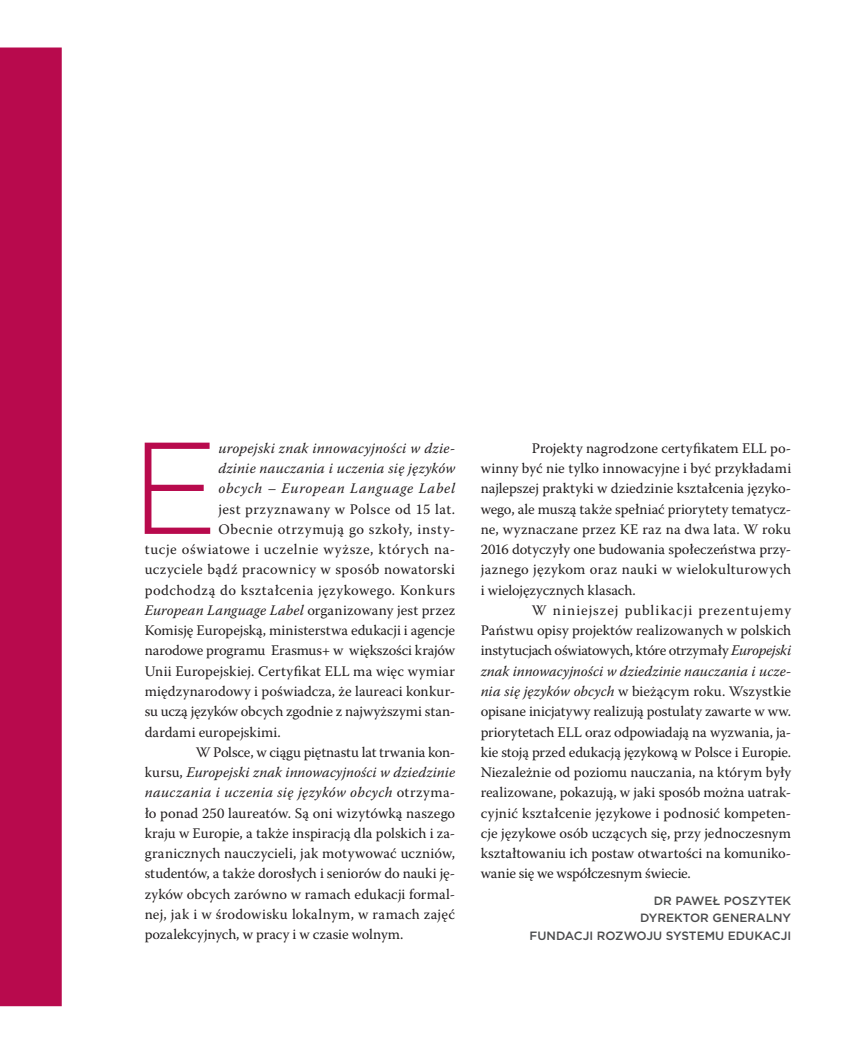
<style>
.page{position:relative;width:860px;height:1057px;background:#fff}
.page>*{position:absolute;margin:0;border:0;box-sizing:border-box;transform-origin:0 0}
.t1{font:300 130.2px "Gotham";color:#b80a4d}
.t2{font:14.55px/20.2px "Warnock Pro";letter-spacing:.01em;color:#231f20;text-align:justify}
.t3{font:italic 14.55px/20.2px "Warnock Pro";letter-spacing:.015em;color:#231f20;text-align:justify}
.t4{font:14.55px "Warnock Pro";letter-spacing:-.01em;color:#231f20}
.t5{font:14.55px "Warnock Pro";letter-spacing:.04em;color:#231f20}
.t6{font:14.55px "Warnock Pro";letter-spacing:.035em;color:#231f20}
.t7{font:500 12px/17.7px "Gotham";color:#4b4c4d;text-align:right}
.s1{font-style:normal}
.s2{font-style:italic}
</style>
<div class="page">
<div style="left:0;top:47px;width:62px;height:958px;background:#b80a4d"></div>
<h1 class="t1" style="left:131px;top:405px;width:89px">E</h1>
<p class="t3" style="left:218px;top:437px;width:238px">uropejski znak innowacyjności w dzie&shy;dzinie nauczania i uczenia się języków obcych – European Language Label</p>
<p class="t6" style="left:218px;top:500px;width:238px">jest przyznawany w Polsce od 15 lat.</p>
<p class="t5" style="left:218px;top:520px;width:238px">Obecnie otrzymują go szkoły, insty-</p>
<p class="t5" style="left:145px;top:540px;width:312px">tucje oświatowe i uczelnie wyższe, których na-</p>
<p class="t2" style="left:145px;top:559px;width:312px">uczyciele bądź pracownicy w sposób nowatorski</p>
<p class="t6" style="left:145px;top:581px;width:312px">podchodzą do kształcenia językowego. Konkurs</p>
<p class="t3" style="left:145px;top:599px;width:312px">European Language Label <span class="s1">organizowany jest przez</span></p>
<p class="t2" style="left:145px;top:620px;width:312px">Komisję Europejską, ministerstwa edukacji i agencje</p>
<p class="t4" style="left:145px;top:641px;width:312px">narodowe programu Erasmus+ w większości krajów</p>
<p class="t2" style="left:145px;top:660px;width:312px">Unii Europejskiej. Certyfikat ELL ma więc wymiar</p>
<p class="t2" style="left:145px;top:680px;width:312px">międzynarodowy i poświadcza, że laureaci konkur-</p>
<p class="t4" style="left:145px;top:702px;width:312px">su uczą języków obcych zgodnie z najwyższymi stan-</p>
<p class="t2" style="left:145px;top:721px;width:137px">dardami europejskimi.</p>
<p class="t4" style="left:196px;top:743px;width:261px">W Polsce, w ciągu piętnastu lat trwania kon-</p>
<p class="t3" style="left:145px;top:761px;width:312px"><span class="s1">kursu,</span> Europejski znak innowacyjności w dziedzinie</p>
<p class="t3" style="left:145px;top:782px;width:312px">nauczania i uczenia się języków obcych <span class="s1">otrzyma-</span></p>
<p class="t2" style="left:145px;top:802px;width:312px">ło ponad 250 laureatów. Są oni wizytówką naszego</p>
<p class="t2" style="left:145px;top:822px;width:312px">kraju w Europie, a także inspiracją dla polskich i za-</p>
<p class="t2" style="left:145px;top:842px;width:312px">granicznych nauczycieli, jak motywować uczniów,</p>
<p class="t4" style="left:145px;top:864px;width:312px">studentów, a także dorosłych i seniorów do nauki ję-</p>
<p class="t2" style="left:145px;top:883px;width:312px">zyków obcych zarówno w ramach edukacji formal-</p>
<p class="t2" style="left:145px;top:903px;width:312px">nej, jak i w środowisku lokalnym, w ramach zajęć</p>
<p class="t4" style="left:145px;top:925px;width:260px">pozalekcyjnych, w pracy i w czasie wolnym.</p>
<p class="t2" style="left:481px;top:437px;width:312px;text-indent:51px">Projekty nagrodzone certyfikatem ELL po&shy;winny być nie tylko innowacyjne i być przykładami najlepszej praktyki w dziedzinie kształcenia języko&shy;wego, ale muszą także spełniać priorytety tematycz&shy;ne, wyznaczane przez KE raz na dwa lata. W roku 2016 dotyczyły one budowania społeczeństwa przy&shy;jaznego językom oraz nauki w wielokulturowych i wielojęzycznych klasach.</p>
<p class="t2" style="left:481px;top:599px;width:312px;text-indent:51px">W niniejszej publikacji prezentujemy Państwu opisy projektów realizowanych w polskich instytucjach oświatowych, które otrzymały <span class="s2">Europejski znak innowacyjności w dziedzinie nauczania i ucze&shy;nia się języków obcych</span> w bieżącym roku. Wszystkie opisane inicjatywy realizują postulaty zawarte w ww. priorytetach ELL oraz odpowiadają na wyzwania, ja&shy;kie stoją przed edukacją językową w Polsce i Europie.<br>Niezależnie od poziomu nauczania, na którym były realizowane, pokazują, w jaki sposób można uatrak&shy;cyjnić kształcenie językowe i podnosić kompeten&shy;cje językowe osób uczących się, przy jednoczesnym kształtowaniu ich postaw otwartości na komuniko&shy;wanie się we współczesnym świecie.</p>
<p class="t7" style="left:529px;top:891px;width:263px">DR PAWEŁ POSZYTEK<br>DYREKTOR GENERALNY<br>FUNDACJI ROZWOJU SYSTEMU EDUKACJI</p>
</div>
